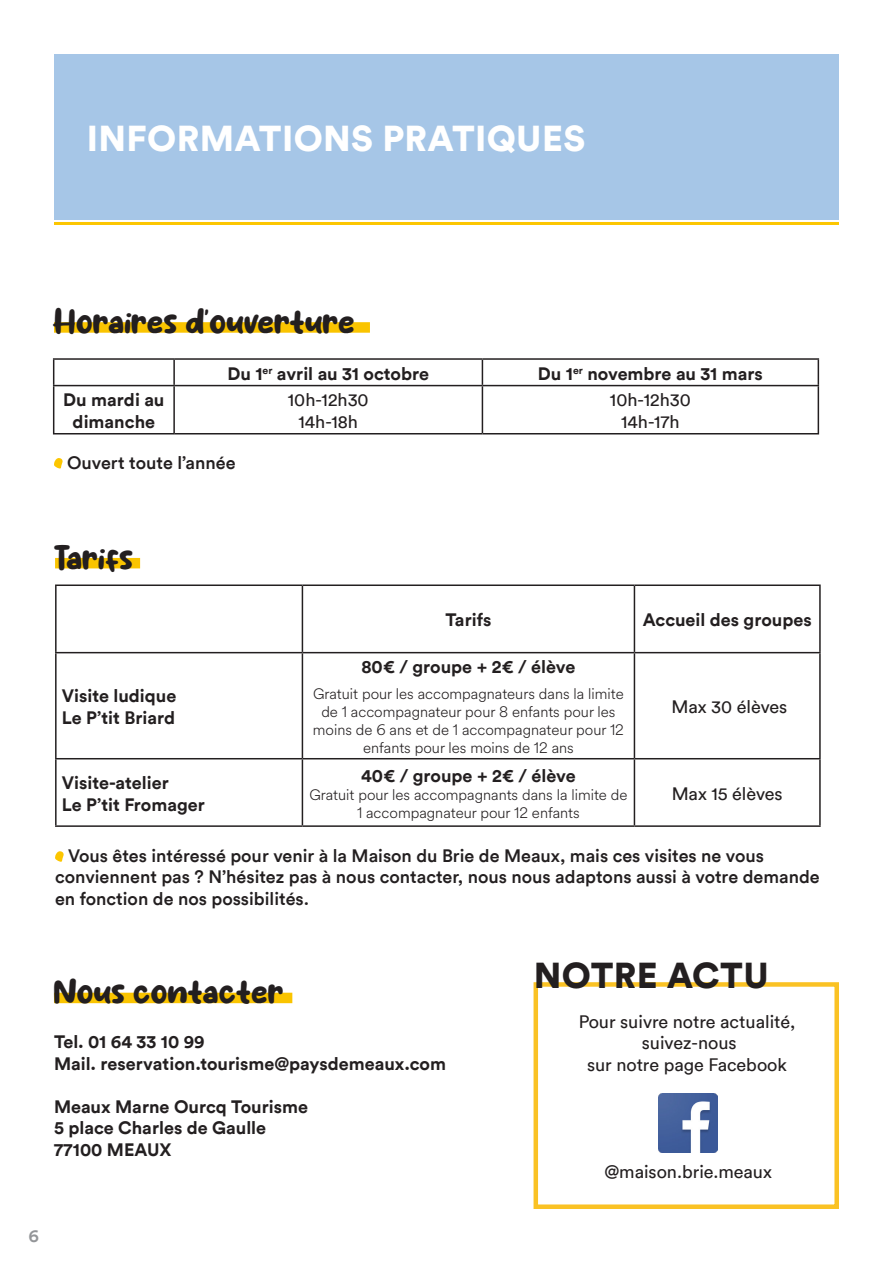
<style>
.page{position:relative;width:893px;height:1263px;background:#fff}
.page>*{position:absolute;margin:0;border:0;box-sizing:border-box;transform-origin:0 0}
.t1{font:900 36px "Circular";letter-spacing:.01em;color:#fff}
.t2{font:900 36px "Circular";letter-spacing:.01em;color:#231f20}
.t3{font:27px "Delight Coffee";color:#231f20}
.t4{font:700 18px/21.6px "Circular";color:#231f20;text-align:center}
.t5{font:500 18px/21.6px "Circular";color:#231f20}
.t6{font:18px "Circular";color:#231f20}
.t7{font:500 18px "Circular";color:#939598}
.t8{font:300 15px/18px "Circular Spotify Text";color:#231f20;text-align:center}
</style>
<div class="page">
<div style="left:54px;top:993px;width:238px;height:10px;background:#fac400"></div>
<div style="left:54px;top:322px;width:316px;height:11px;background:#fac400"></div>
<hr style="left:53px;top:358px;width:121px;height:2px;background:#231f20">
<svg style="left:53px;top:360px;width:1px;height:25px"></svg>
<hr style="left:174px;top:358px;width:308px;height:2px;background:#231f20">
<hr style="left:173px;top:360px;width:2px;height:25px;background:#231f20">
<hr style="left:482px;top:358px;width:337px;height:2px;background:#231f20">
<svg style="left:482px;top:360px;width:1px;height:25px"></svg>
<svg style="left:818px;top:360px;width:1px;height:25px"></svg>
<hr style="left:53px;top:385px;width:121px;height:1px;background:#231f20">
<hr style="left:53px;top:386px;width:1px;height:47px;background:#231f20">
<hr style="left:174px;top:385px;width:308px;height:1px;background:#231f20">
<hr style="left:173px;top:386px;width:2px;height:47px;background:#231f20">
<hr style="left:482px;top:385px;width:337px;height:1px;background:#231f20">
<hr style="left:482px;top:386px;width:1px;height:47px;background:#231f20">
<hr style="left:818px;top:386px;width:1px;height:47px;background:#231f20">
<hr style="left:53px;top:433px;width:121px;height:1px;background:#231f20">
<hr style="left:174px;top:433px;width:308px;height:1px;background:#231f20">
<hr style="left:482px;top:433px;width:337px;height:1px;background:#231f20">
<div style="left:54px;top:54px;width:785px;height:165px;background:#a6c6e7"></div>
<hr style="left:54px;top:222px;width:785px;height:3px;background:#fcc600">
<div style="left:55px;top:558px;width:85px;height:10px;background:#fac400"></div>
<svg style="left:54px;top:458px;width:9px;height:11px"></svg>
<hr style="left:55px;top:584px;width:247px;height:2px;background:#231f20">
<hr style="left:55px;top:586px;width:2px;height:66px;background:#231f20">
<hr style="left:302px;top:584px;width:332px;height:2px;background:#231f20">
<hr style="left:302px;top:586px;width:1px;height:66px;background:#231f20">
<hr style="left:634px;top:584px;width:187px;height:2px;background:#231f20">
<hr style="left:634px;top:586px;width:1px;height:66px;background:#231f20">
<hr style="left:819px;top:586px;width:2px;height:66px;background:#231f20">
<hr style="left:55px;top:652px;width:247px;height:1px;background:#231f20">
<hr style="left:55px;top:653px;width:2px;height:105px;background:#231f20">
<hr style="left:302px;top:652px;width:332px;height:1px;background:#231f20">
<hr style="left:302px;top:653px;width:1px;height:105px;background:#231f20">
<hr style="left:634px;top:652px;width:187px;height:1px;background:#231f20">
<hr style="left:634px;top:653px;width:1px;height:105px;background:#231f20">
<hr style="left:819px;top:653px;width:2px;height:105px;background:#231f20">
<hr style="left:55px;top:758px;width:247px;height:1px;background:#231f20">
<hr style="left:55px;top:759px;width:2px;height:66px;background:#231f20">
<hr style="left:302px;top:758px;width:332px;height:1px;background:#231f20">
<hr style="left:302px;top:759px;width:1px;height:66px;background:#231f20">
<hr style="left:634px;top:758px;width:187px;height:1px;background:#231f20">
<hr style="left:634px;top:759px;width:1px;height:66px;background:#231f20">
<hr style="left:819px;top:759px;width:2px;height:66px;background:#231f20">
<hr style="left:55px;top:825px;width:247px;height:2px;background:#231f20">
<hr style="left:302px;top:825px;width:332px;height:2px;background:#231f20">
<hr style="left:634px;top:825px;width:187px;height:2px;background:#231f20">
<svg style="left:55px;top:851px;width:9px;height:11px"></svg>
<div style="left:533px;top:982px;width:306px;height:227px;border:4px solid #fac224"></div>
<img style="left:658px;top:1093px;width:60px;height:60px">
<p class="t1" style="left:87px;top:115px;width:500px">INFORMATIONS PRATIQUES</p>
<p class="t3" style="left:53px;top:307px;width:303px">Horaires d’ouverture</p>
<p class="t4" style="left:227px;top:362px;width:203px">Du 1<sup>er</sup> avril au 31 octobre</p>
<p class="t4" style="left:538px;top:362px;width:227px">Du 1<sup>er</sup> novembre au 31 mars</p>
<p class="t4" style="left:63px;top:389px;width:103px">Du mardi au dimanche</p>
<p class="t6" style="left:288px;top:389px;width:82px">10h-12h30</p>
<p class="t6" style="left:299px;top:410px;width:61px">14h-18h</p>
<p class="t5" style="left:67px;top:451px;width:170px">Ouvert toute l’année</p>
<p class="t6" style="left:610px;top:389px;width:82px">10h-12h30</p>
<p class="t6" style="left:621px;top:410px;width:60px">14h-17h</p>
<p class="t3" style="left:54px;top:543px;width:81px">Tarifs</p>
<p class="t4" style="left:62px;top:685px;width:116px">Visite ludique</p>
<p class="t4" style="left:62px;top:706px;width:115px">Le P’tit Briard</p>
<p class="t4" style="left:445px;top:609px;width:48px">Tarifs</p>
<p class="t4" style="left:643px;top:609px;width:170px">Accueil des groupes</p>
<p class="t4" style="left:361px;top:656px;width:215px">80€ / groupe + 2€ / élève</p>
<p class="t8" style="left:313px;top:685px;width:313px">Gratuit pour les accompagnateurs dans la limite de 1 accompagnateur pour 8 enfants pour les moins de 6 ans et de 1 accompagnateur pour 12 enfants pour les moins de 12 ans</p>
<p class="t6" style="left:672px;top:696px;width:117px">Max 30 élèves</p>
<p class="t4" style="left:361px;top:764px;width:216px">40€ / groupe + 2€ / élève</p>
<p class="t8" style="left:309px;top:786px;width:320px">Gratuit pour les accompagnants dans la limite de<br>1 accompagnateur pour 12 enfants</p>
<p class="t6" style="left:672px;top:782px;width:112px">Max 15 élèves</p>
<p class="t5" style="left:55px;top:844px;width:766px;text-indent:13px">Vous êtes intéressé pour venir à la Maison du Brie de Meaux, mais ces visites ne vous conviennent pas ? N’hésitez pas à nous contacter, nous nous adaptons aussi à votre demande en fonction de nos possibilités.</p>
<p class="t4" style="left:62px;top:771px;width:108px">Visite-atelier</p>
<p class="t4" style="left:62px;top:793px;width:144px">Le P’tit Fromager</p>
<p class="t3" style="left:54px;top:977px;width:231px">Nous contacter</p>
<p class="t4" style="left:54px;top:1030px;width:152px">Tel. 01 64 33 10 99</p>
<p class="t4" style="left:54px;top:1052px;width:393px">Mail. reservation.tourisme@paysdemeaux.com</p>
<p class="t4" style="left:54px;top:1095px;width:255px">Meaux Marne Ourcq Tourisme</p>
<p class="t4" style="left:54px;top:1117px;width:214px">5 place Charles de Gaulle</p>
<p class="t4" style="left:54px;top:1138px;width:119px">77100 MEAUX</p>
<p class="t7" style="left:28px;top:1224px;width:12px">6</p>
<p class="t2" style="left:534px;top:951px;width:236px">NOTRE ACTU</p>
<p class="t6" style="left:579px;top:1010px;width:218px">Pour suivre notre actualité,</p>
<p class="t6" style="left:642px;top:1032px;width:96px">suivez-nous</p>
<p class="t6" style="left:587px;top:1053px;width:202px">sur notre page Facebook</p>
<p class="t6" style="left:604px;top:1161px;width:169px">@maison.brie.meaux</p>
</div>
